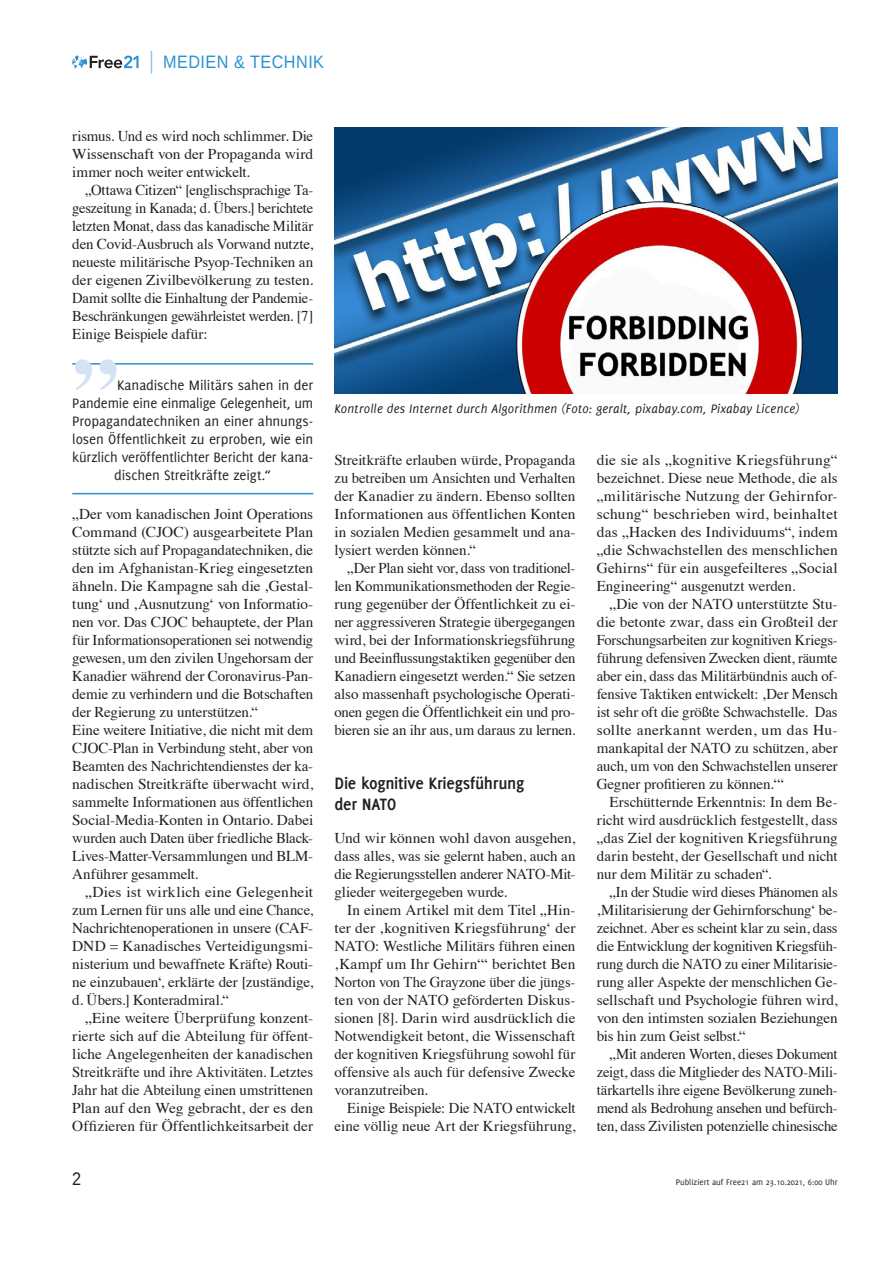
<style>
.page{position:relative;width:893px;height:1263px;background:#fff}
.page>*{position:absolute;margin:0;border:0;box-sizing:border-box;transform-origin:0 0}
.t1{font:700 91.5px "Times";color:#d4e3f4}
.t2{font:700 18px/21px "Delicious";letter-spacing:-.015em;color:#231f20}
.t3{font:18px "Liberation Sans";letter-spacing:.03em;color:#2a92d0;scale:.9 1}
.t4{font:18px "Liberation Sans";color:#231f20;scale:.9 1}
.t5{font:15px/18px "Times";letter-spacing:-.01em;color:#231f20;text-align:justify}
.t6{font:15px "Delicious";letter-spacing:-.01em;color:#231f20}
.t7{font:italic 13.5px "Delicious";letter-spacing:.015em;color:#231f20}
.t8{font:9px "Delicious";color:#231f20}
</style>
<div class="page">
<svg style="left:72px;top:55px;width:67px;height:13px"></svg>
<svg style="left:151px;top:51px;width:1px;height:23px"></svg>
<hr style="left:72px;top:363px;width:241px;height:2px;background:#2a92d0">
<hr style="left:72px;top:493px;width:241px;height:1px;background:#2a92d0">
<img style="left:334px;top:128px;width:504px;height:265px">
<p class="t3" style="left:163px;top:51px;width:180px">MEDIEN &amp; TECHNIK</p>
<p class="t5" style="left:72px;top:126px;width:242px">rismus. Und es wird noch schlimmer. Die Wissenschaft von der Propaganda wird immer noch weiter entwickelt.</p>
<p class="t5" style="left:72px;top:180px;width:242px;text-indent:13px">„Ottawa Citizen“ [englischsprachige Ta&shy;geszeitung in Kanada; d. Übers.] berichtete letzten Monat, dass das kanadische Militär den Covid-Ausbruch als Vorwand nutzte, neueste militärische Psyop-Techniken an der eigenen Zivilbevölkerung zu testen.<br>Damit sollte die Einhaltung der Pandemie-Beschränkungen gewährleistet werden. [7] Einige Beispiele dafür:</p>
<h1 class="t1" style="left:72px;top:255px;width:47px">„</h1>
<p class="t6" style="left:117px;top:377px;width:198px">Kanadische Militärs sahen in der</p>
<p class="t6" style="left:72px;top:395px;width:242px">Pandemie eine einmalige Gelegenheit, um</p>
<p class="t6" style="left:72px;top:413px;width:242px">Propagandatechniken an einer ahnungs-</p>
<p class="t6" style="left:72px;top:431px;width:242px">losen Öffentlichkeit zu erproben, wie ein</p>
<p class="t6" style="left:72px;top:449px;width:242px">kürzlich veröffentlichter Bericht der kana-</p>
<p class="t6" style="left:114px;top:467px;width:159px">dischen Streitkräfte zeigt.“</p>
<p class="t5" style="left:72px;top:504px;width:242px;text-align:left">„Der vom kanadischen Joint Operations Command (CJOC) ausgearbeitete Plan stützte sich auf Propagandatechniken, die den im Afghanistan-Krieg eingesetzten ähneln. Die Kampagne sah die ‚Gestal&shy;tung‘ und ‚Ausnutzung‘ von Informatio&shy;nen vor. Das CJOC behauptete, der Plan für Informationsoperationen sei notwendig gewesen, um den zivilen Ungehorsam der Kanadier während der Coronavirus-Pan&shy;demie zu verhindern und die Botschaften der Regierung zu unterstützen.“<br>Eine weitere Initiative, die nicht mit dem CJOC-Plan in Verbindung steht, aber von Beamten des Nachrichtendienstes der ka&shy;nadischen Streitkräfte überwacht wird, sammelte Informationen aus öffentlichen Social-Media-Konten in Ontario. Dabei wurden auch Daten über friedliche Black-Lives-Matter-Versammlungen und BLM-Anführer gesammelt.</p>
<p class="t5" style="left:72px;top:882px;width:242px;text-indent:13px">„Dies ist wirklich eine Gelegenheit zum Lernen für uns alle und eine Chance, Nachrichtenoperationen in unsere (CAF-DND = Kanadisches Verteidigungsmi&shy;nisterium und bewaffnete Kräfte) Routi&shy;ne einzubauen‘, erklärte der [zuständige, d. Übers.] Konteradmiral.“</p>
<p class="t5" style="left:72px;top:1008px;width:242px;text-indent:13px">„Eine weitere Überprüfung konzent&shy;rierte sich auf die Abteilung für öffent&shy;liche Angelegenheiten der kanadischen Streitkräfte und ihre Aktivitäten. Letztes Jahr hat die Abteilung einen umstrittenen Plan auf den Weg gebracht, der es den Offizieren für Öffentlichkeitsarbeit der</p>
<p class="t7" style="left:334px;top:401px;width:466px">Kontrolle des Internet durch Algorithmen (Foto: geralt, pixabay.com, Pixabay Licence)</p>
<p class="t5" style="left:334px;top:450px;width:242px">Streitkräfte erlauben würde, Propaganda zu betreiben um Ansichten und Verhalten der Kanadier zu ändern. Ebenso sollten Informationen aus öffentlichen Konten in sozialen Medien gesammelt und ana&shy;lysiert werden können.“</p>
<p class="t5" style="left:334px;top:558px;width:242px;text-indent:13px">„Der Plan sieht vor, dass von traditionel&shy;len Kommunikationsmethoden der Regie&shy;rung gegenüber der Öffentlichkeit zu ei&shy;ner aggressiveren Strategie übergegangen wird, bei der Informationskriegsführung und Beeinflussungstaktiken gegenüber den Kanadiern eingesetzt werden.“ Sie setzen also massenhaft psychologische Operati&shy;onen gegen die Öffentlichkeit ein und pro&shy;bieren sie an ihr aus, um daraus zu lernen.</p>
<p class="t2" style="left:334px;top:773px;width:191px">Die kognitive Kriegsführung der NATO</p>
<p class="t5" style="left:334px;top:828px;width:242px">Und wir können wohl davon ausgehen, dass alles, was sie gelernt haben, auch an die Regierungsstellen anderer NATO-Mit&shy;glieder weitergegeben wurde.</p>
<p class="t5" style="left:334px;top:900px;width:242px;text-indent:13px">In einem Artikel mit dem Titel „Hin&shy;ter der ‚kognitiven Kriegsführung‘ der NATO: Westliche Militärs führen einen ‚Kampf um Ihr Gehirn‘“ berichtet Ben Norton von The Grayzone über die jüngs&shy;ten von der NATO geförderten Diskus&shy;sionen [8]. Darin wird ausdrücklich die Notwendigkeit betont, die Wissenschaft der kognitiven Kriegsführung sowohl für offensive als auch für defensive Zwecke voranzutreiben.</p>
<p class="t5" style="left:334px;top:1098px;width:242px;text-align:right">Einige Beispiele: Die NATO entwickelt eine völlig neue Art der Kriegsführung,</p>
<p class="t5" style="left:597px;top:450px;width:242px">die sie als „kognitive Kriegsführung“ bezeichnet. Diese neue Methode, die als „militärische Nutzung der Gehirnfor&shy;schung“ beschrieben wird, beinhaltet das „Hacken des Individuums“, indem „die Schwachstellen des menschlichen Gehirns“ für ein ausgefeilteres „Social Engineering“ ausgenutzt werden.</p>
<p class="t5" style="left:597px;top:594px;width:242px;text-indent:13px">„Die von der NATO unterstützte Stu&shy;die betonte zwar, dass ein Großteil der Forschungsarbeiten zur kognitiven Kriegs&shy;führung defensiven Zwecken dient, räumte aber ein, dass das Militärbündnis auch of&shy;fensive Taktiken entwickelt: ‚Der Mensch ist sehr oft die größte Schwachstelle. Das sollte anerkannt werden, um das Hu&shy;mankapital der NATO zu schützen, aber auch, um von den Schwachstellen unserer Gegner profitieren zu können.‘“</p>
<p class="t5" style="left:597px;top:792px;width:242px;text-indent:13px">Erschütternde Erkenntnis: In dem Be&shy;richt wird ausdrücklich festgestellt, dass „das Ziel der kognitiven Kriegsführung darin besteht, der Gesellschaft und nicht nur dem Militär zu schaden“.</p>
<p class="t5" style="left:597px;top:882px;width:242px;text-indent:13px">„In der Studie wird dieses Phänomen als ‚Militarisierung der Gehirnforschung‘ be&shy;zeichnet. Aber es scheint klar zu sein, dass die Entwicklung der kognitiven Kriegsfüh&shy;rung durch die NATO zu einer Militarisie&shy;rung aller Aspekte der menschlichen Ge&shy;sellschaft und Psychologie führen wird, von den intimsten sozialen Beziehungen bis hin zum Geist selbst.“</p>
<p class="t5" style="left:597px;top:1044px;width:242px;text-indent:13px">„Mit anderen Worten, dieses Dokument zeigt, dass die Mitglieder des NATO-Mili&shy;tärkartells ihre eigene Bevölkerung zuneh&shy;mend als Bedrohung ansehen und befürch&shy;ten, dass Zivilisten potenzielle chinesische</p>
<p class="t4" style="left:72px;top:1168px;width:12px">2</p>
<p class="t8" style="left:676px;top:1177px;width:163px">Publiziert auf Free21 am 23.10.2021, 6:00 Uhr</p>
</div>
